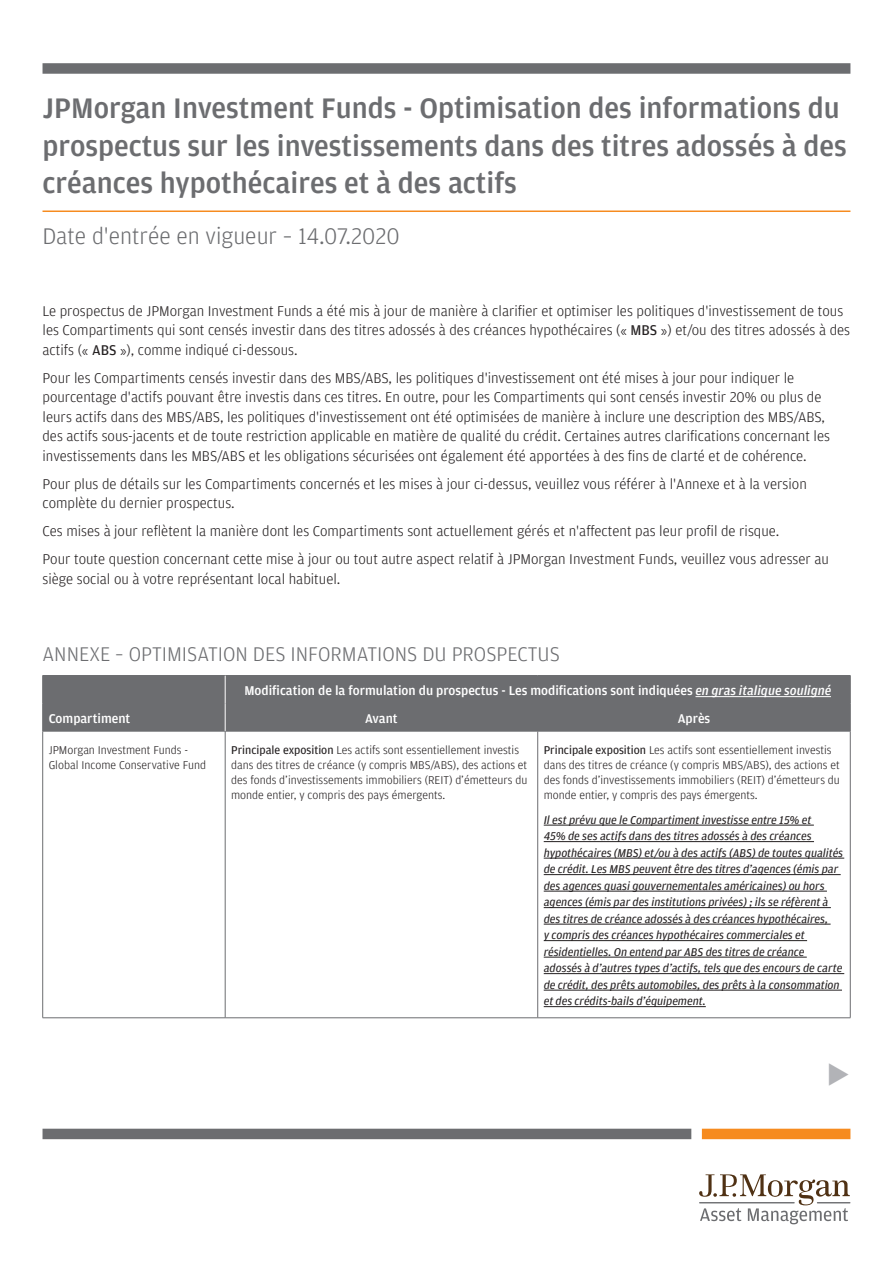
<style>
.page{position:relative;width:893px;height:1263px;background:#fff}
.page>*{position:absolute;margin:0;border:0;box-sizing:border-box;transform-origin:0 0}
.t1{font:500 30px/37.5px "Amplitude";color:#6c6d70}
.Title_Subhead{font:300 24px "Amplitude";color:#6c6d70}
.Body_copy{font:300 21px "Amplitude";color:#6c6d70}
.Body_copy-2{font:300 15px/19.5px "Amplitude";color:#231f20}
.Body_copy-3{font:500 13.5px "Amplitude";color:#fff}
.Table_text{font:italic 12px/16.5px "Amplitude";color:#231f20}
.Table_text-2{font:300 12px/15px "Amplitude";color:#231f20}
.s1{font-weight:400}
.s2{font-style:italic}
</style>
<div class="page">
<div style="left:43px;top:63px;width:807px;height:11px;background:#6c6d70"></div>
<div style="left:43px;top:676px;width:807px;height:55px;background:#6c6d70"></div>
<hr style="left:43px;top:675px;width:182px;height:1px;background:#6c6d70">
<hr style="left:225px;top:675px;width:313px;height:1px;background:#6c6d70">
<hr style="left:538px;top:675px;width:312px;height:1px;background:#6c6d70">
<svg style="left:42px;top:676px;width:1px;height:55px"></svg>
<hr style="left:225px;top:703px;width:313px;height:1px;background:#6c6d70">
<hr style="left:538px;top:703px;width:312px;height:1px;background:#6c6d70">
<svg style="left:537px;top:704px;width:1px;height:27px"></svg>
<svg style="left:850px;top:676px;width:1px;height:55px"></svg>
<hr style="left:43px;top:731px;width:182px;height:1px;background:#6c6d70">
<hr style="left:42px;top:731px;width:1px;height:286px;background:#6c6d70">
<hr style="left:225px;top:731px;width:313px;height:1px;background:#6c6d70">
<hr style="left:225px;top:731px;width:1px;height:286px;background:#6c6d70">
<hr style="left:538px;top:731px;width:312px;height:1px;background:#6c6d70">
<hr style="left:537px;top:731px;width:1px;height:286px;background:#6c6d70">
<hr style="left:850px;top:731px;width:1px;height:286px;background:#6c6d70">
<hr style="left:43px;top:1017px;width:182px;height:1px;background:#6c6d70">
<hr style="left:225px;top:1017px;width:313px;height:1px;background:#6c6d70">
<hr style="left:538px;top:1017px;width:312px;height:1px;background:#6c6d70">
<svg style="left:225px;top:676px;width:1px;height:55px"></svg>
<hr style="left:695px;top:696px;width:136px;height:1px;background:#fff">
<hr style="left:544px;top:825px;width:270px;height:1px;background:#231f20">
<hr style="left:544px;top:841px;width:270px;height:1px;background:#231f20">
<hr style="left:544px;top:858px;width:300px;height:1px;background:#231f20">
<hr style="left:544px;top:874px;width:297px;height:1px;background:#231f20">
<hr style="left:544px;top:891px;width:283px;height:1px;background:#231f20">
<hr style="left:544px;top:907px;width:287px;height:1px;background:#231f20">
<hr style="left:544px;top:924px;width:287px;height:1px;background:#231f20">
<hr style="left:544px;top:940px;width:263px;height:1px;background:#231f20">
<hr style="left:544px;top:957px;width:263px;height:1px;background:#231f20">
<hr style="left:544px;top:973px;width:300px;height:1px;background:#231f20">
<hr style="left:544px;top:990px;width:298px;height:1px;background:#231f20">
<hr style="left:544px;top:1006px;width:162px;height:1px;background:#231f20">
<hr style="left:43px;top:210px;width:807px;height:2px;background:#f68b1f">
<div style="left:43px;top:1129px;width:648px;height:10px;background:#6c6d70"></div>
<div style="left:702px;top:1129px;width:148px;height:10px;background:#f68b1f"></div>
<svg style="left:699px;top:1174px;width:151px;height:50px"></svg>
<p class="t1" style="left:43px;top:89px;width:806px">JPMorgan Investment Funds - Optimisation des informations du prospectus sur les investissements dans des titres adossés à des créances hypothécaires et à des actifs</p>
<p class="Title_Subhead" style="left:43px;top:221px;width:359px">Date d'entrée en vigueur – 14.07.2020</p>
<p class="Body_copy-2" style="left:43px;top:301px;width:809px">Le prospectus de JPMorgan Investment Funds a été mis à jour de manière à clarifier et optimiser les politiques d'investissement de tous les Compartiments qui sont censés investir dans des titres adossés à des créances hypothécaires (« <span class="s1">MBS</span> ») et/ou des titres adossés à des actifs (« <span class="s1">ABS</span> »), comme indiqué ci-dessous.</p>
<p class="Body_copy-2" style="left:43px;top:368px;width:789px">Pour les Compartiments censés investir dans des MBS/ABS, les politiques d'investissement ont été mises à jour pour indiquer le pourcentage d'actifs pouvant être investis dans ces titres. En outre, pour les Compartiments qui sont censés investir 20% ou plus de leurs actifs dans des MBS/ABS, les politiques d'investissement ont été optimisées de manière à inclure une description des MBS/ABS, des actifs sous-jacents et de toute restriction applicable en matière de qualité du crédit. Certaines autres clarifications concernant les investissements dans les MBS/ABS et les obligations sécurisées ont également été apportées à des fins de clarté et de cohérence.</p>
<p class="Body_copy-2" style="left:43px;top:474px;width:766px">Pour plus de détails sur les Compartiments concernés et les mises à jour ci-dessus, veuillez vous référer à l'Annexe et à la version complète du dernier prospectus.</p>
<p class="Body_copy-2" style="left:43px;top:521px;width:738px">Ces mises à jour reflètent la manière dont les Compartiments sont actuellement gérés et n'affectent pas leur profil de risque.</p>
<p class="Body_copy-2" style="left:43px;top:549px;width:788px">Pour toute question concernant cette mise à jour ou tout autre aspect relatif à JPMorgan Investment Funds, veuillez vous adresser au siège social ou à votre représentant local habituel.</p>
<p class="Body_copy" style="left:43px;top:641px;width:519px">ANNEXE – OPTIMISATION DES INFORMATIONS DU PROSPECTUS</p>
<p class="Body_copy-3" style="left:49px;top:710px;width:83px">Compartiment</p>
<p class="Body_copy-3" style="left:244px;top:682px;width:588px">Modification de la formulation du prospectus - Les modifications sont indiquées <span class="s2">en gras italique souligné</span></p>
<p class="Body_copy-3" style="left:365px;top:710px;width:34px">Avant</p>
<p class="Body_copy-3" style="left:678px;top:710px;width:34px">Après</p>
<p class="Table_text-2" style="left:49px;top:742px;width:159px">JPMorgan Investment Funds -<br>Global Income Conservative Fund</p>
<p class="Table_text-2" style="left:231px;top:742px;width:298px"><span class="s1">Principale exposition</span> Les actifs sont essentiellement investis dans des titres de créance (y compris MBS/ABS), des actions et des fonds d’investissements immobiliers (REIT) d’émetteurs du monde entier, y compris des pays émergents.</p>
<p class="Table_text-2" style="left:544px;top:742px;width:298px"><span class="s1">Principale exposition</span> Les actifs sont essentiellement investis dans des titres de créance (y compris MBS/ABS), des actions et des fonds d’investissements immobiliers (REIT) d’émetteurs du monde entier, y compris des pays émergents.</p>
<p class="Table_text" style="left:544px;top:812px;width:301px">Il est prévu que le Compartiment investisse entre 15% et<br>45% de ses actifs dans des titres adossés à des créances hypothécaires (MBS) et/ou à des actifs (ABS) de toutes qualités de crédit. Les MBS peuvent être des titres d’agences (émis par des agences quasi gouvernementales américaines) ou hors agences (émis par des institutions privées) ; ils se réfèrent à des titres de créance adossés à des créances hypothécaires,<br>y compris des créances hypothécaires commerciales et résidentielles. On entend par ABS des titres de créance adossés à d’autres types d’actifs, tels que des encours de carte de crédit, des prêts automobiles, des prêts à la consommation et des crédits-bails d’équipement.</p>
</div>
